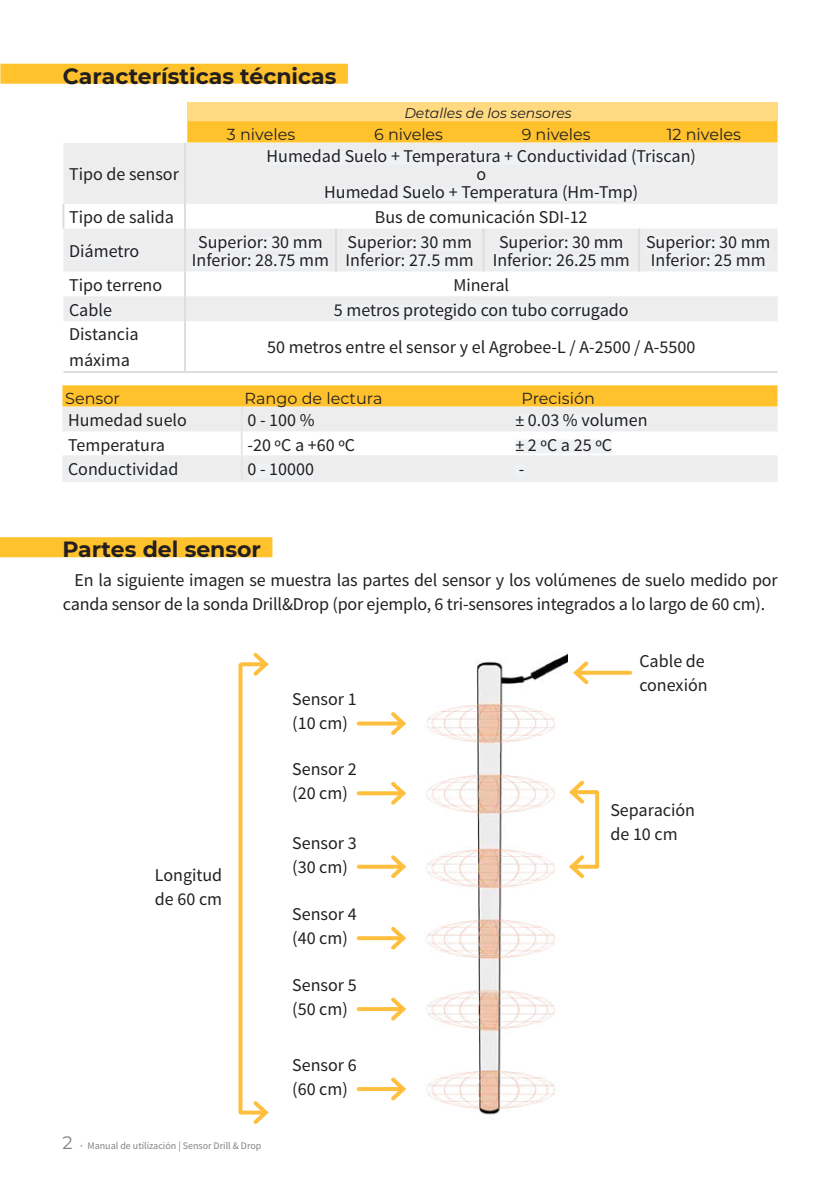
<style>
.page{position:relative;width:840px;height:1191px;background:#fff}
.page>*{position:absolute;margin:0;border:0;box-sizing:border-box;transform-origin:0 0}
.t1{font:700 22px "Montserrat";color:#231f20}
.t2{font:18px/24px "Source Sans Pro";color:#231f20}
.t3{font:16px "Montserrat";color:#231f20}
.t4{font:italic 14px "Montserrat";color:#231f20}
.t5{font:10px "Source Sans Pro";color:#808285}
.s1{font-family:"Montserrat";font-size:18px}
.s2{font-weight:600}
</style>
<div class="page">
<div style="left:0;top:537px;width:272px;height:20px;background:#ffc22c"></div>
<div style="left:0;top:64px;width:348px;height:20px;background:#ffc22c"></div>
<img style="left:426px;top:652px;width:141px;height:463px">
<hr style="left:358px;top:1087px;width:45px;height:4px;background:#febf3e">
<svg style="left:387px;top:1077px;width:19px;height:24px"></svg>
<svg style="left:358px;top:936px;width:29px;height:4px"></svg>
<svg style="left:387px;top:926px;width:19px;height:24px"></svg>
<svg style="left:358px;top:1007px;width:29px;height:4px"></svg>
<svg style="left:387px;top:997px;width:19px;height:24px"></svg>
<svg style="left:358px;top:864px;width:29px;height:4px"></svg>
<svg style="left:387px;top:855px;width:19px;height:23px"></svg>
<svg style="left:358px;top:791px;width:29px;height:4px"></svg>
<svg style="left:387px;top:781px;width:19px;height:24px"></svg>
<svg style="left:358px;top:721px;width:29px;height:4px"></svg>
<svg style="left:387px;top:712px;width:19px;height:23px"></svg>
<svg style="left:591px;top:671px;width:39px;height:4px"></svg>
<svg style="left:573px;top:661px;width:18px;height:24px"></svg>
<svg style="left:238px;top:665px;width:4px;height:447px;background:#fec756"></svg>
<svg style="left:242px;top:662px;width:8px;height:4px"></svg>
<svg style="left:250px;top:652px;width:19px;height:24px"></svg>
<svg style="left:242px;top:1110px;width:8px;height:4px"></svg>
<svg style="left:250px;top:1101px;width:19px;height:23px"></svg>
<svg style="left:594px;top:792px;width:4px;height:74px"></svg>
<svg style="left:587px;top:790px;width:8px;height:4px"></svg>
<svg style="left:565px;top:777px;width:22px;height:30px"></svg>
<svg style="left:587px;top:864px;width:8px;height:4px"></svg>
<svg style="left:565px;top:851px;width:22px;height:31px"></svg>
<svg style="left:63px;top:143px;width:714px;height:178px;fill:#ededee"></svg>
<hr style="left:184px;top:143px;width:2px;height:61px;background:#dcdddf">
<hr style="left:62px;top:204px;width:2px;height:25px;background:#dcdddf">
<hr style="left:184px;top:204px;width:2px;height:25px;background:#dcdddf">
<hr style="left:184px;top:229px;width:2px;height:42px;background:#dcdddf">
<hr style="left:335px;top:229px;width:2px;height:42px;background:#dcdddf">
<hr style="left:482px;top:229px;width:2px;height:42px;background:#dcdddf">
<hr style="left:637px;top:229px;width:2px;height:42px;background:#dcdddf">
<hr style="left:184px;top:271px;width:2px;height:25px;background:#dcdddf">
<hr style="left:184px;top:296px;width:2px;height:25px;background:#dcdddf">
<hr style="left:184px;top:321px;width:2px;height:50px;background:#dcdddf">
<hr style="left:63px;top:371px;width:122px;height:2px;background:#dcdddf">
<hr style="left:185px;top:371px;width:151px;height:2px;background:#dcdddf">
<hr style="left:336px;top:371px;width:147px;height:2px;background:#dcdddf">
<hr style="left:483px;top:371px;width:155px;height:2px;background:#dcdddf">
<hr style="left:638px;top:371px;width:139px;height:2px;background:#dcdddf">
<div style="left:266px;top:151px;width:429px;height:14px;background:#eff2f5"></div>
<div style="left:476px;top:169px;width:10px;height:14px;background:#eff2f5"></div>
<div style="left:324px;top:187px;width:314px;height:14px;background:#eff2f5"></div>
<div style="left:69px;top:246px;width:70px;height:14px;background:#eff2f5"></div>
<div style="left:198px;top:237px;width:124px;height:14px;background:#eff2f5"></div>
<div style="left:192px;top:255px;width:137px;height:14px;background:#eff2f5"></div>
<div style="left:347px;top:237px;width:125px;height:14px;background:#eff2f5"></div>
<div style="left:345px;top:255px;width:128px;height:14px;background:#eff2f5"></div>
<div style="left:498px;top:237px;width:125px;height:14px;background:#eff2f5"></div>
<div style="left:492px;top:255px;width:137px;height:14px;background:#eff2f5"></div>
<div style="left:645px;top:237px;width:125px;height:14px;background:#eff2f5"></div>
<div style="left:650px;top:255px;width:115px;height:14px;background:#eff2f5"></div>
<div style="left:69px;top:304px;width:43px;height:14px;background:#eff2f5"></div>
<div style="left:334px;top:304px;width:294px;height:14px;background:#eff2f5"></div>
<div style="left:187px;top:102px;width:590px;height:19px;background:#ffda81"></div>
<div style="left:187px;top:121px;width:590px;height:21px;background:#ffc22c"></div>
<svg style="left:62px;top:406px;width:715px;height:74px;fill:#ededee"></svg>
<hr style="left:241px;top:406px;width:2px;height:25px;background:#e5e6e8">
<hr style="left:241px;top:431px;width:2px;height:24px;background:#e5e6e8">
<hr style="left:241px;top:457px;width:2px;height:23px;background:#e5e6e8">
<hr style="left:62px;top:455px;width:180px;height:2px;background:#eeefed">
<hr style="left:242px;top:455px;width:267px;height:2px;background:#eeefed">
<hr style="left:509px;top:455px;width:268px;height:2px;background:#eeefed">
<hr style="left:62px;top:480px;width:180px;height:2px;background:#eeefed">
<hr style="left:242px;top:480px;width:267px;height:2px;background:#eeefed">
<hr style="left:509px;top:480px;width:268px;height:2px;background:#eeefed">
<div style="left:515px;top:415px;width:132px;height:14px;background:#eff2f5"></div>
<div style="left:515px;top:439px;width:96px;height:14px;background:#eff2f5"></div>
<div style="left:68px;top:464px;width:110px;height:14px;background:#eff2f5"></div>
<div style="left:247px;top:464px;width:67px;height:14px;background:#eff2f5"></div>
<div style="left:515px;top:464px;width:9px;height:14px;background:#eff2f5"></div>
<div style="left:62px;top:385px;width:715px;height:21px;background:#ffc22c"></div>
<p class="t1" style="left:63px;top:60px;width:275px">Características técnicas</p>
<p class="t4" style="left:404px;top:104px;width:169px">Detalles de los sensores</p>
<p class="t2" style="left:69px;top:162px;width:111px">Tipo de sensor</p>
<p class="t3" style="left:227px;top:123px;width:70px">3 niveles</p>
<p class="t3" style="left:374px;top:123px;width:70px">6 niveles</p>
<p class="t3" style="left:521px;top:123px;width:70px">9 niveles</p>
<p class="t3" style="left:666px;top:123px;width:76px">12 niveles</p>
<p class="t2" style="left:266px;top:147px;width:430px;line-height:18px;text-align:center">Humedad Suelo + Temperatura + Conductividad (Triscan) o<br>Humedad Suelo + Temperatura (Hm-Tmp)</p>
<p class="t2" style="left:69px;top:205px;width:106px">Tipo de salida</p>
<p class="t2" style="left:375px;top:205px;width:214px">Bus de comunicación SDI-12</p>
<p class="t2" style="left:69px;top:239px;width:72px">Diámetro</p>
<p class="t2" style="left:192px;top:233px;width:139px;line-height:18px;text-align:center">Superior: 30 mm<br>Inferior: 28.75 mm</p>
<p class="t2" style="left:345px;top:233px;width:130px;line-height:18px">Superior: 30 mm<br>Inferior: 27.5 mm</p>
<p class="t2" style="left:492px;top:233px;width:139px;line-height:18px;text-align:center">Superior: 30 mm<br>Inferior: 26.25 mm</p>
<p class="t2" style="left:645px;top:233px;width:126px;line-height:18px">Superior: 30 mm<br>Inferior: 25 mm</p>
<p class="t2" style="left:69px;top:273px;width:95px">Tipo terreno</p>
<p class="t2" style="left:453px;top:273px;width:57px">Mineral</p>
<p class="t2" style="left:69px;top:298px;width:44px">Cable</p>
<p class="t2" style="left:334px;top:298px;width:296px">5 metros protegido con tubo corrugado</p>
<p class="t2" style="left:69px;top:322px;width:71px;line-height:26px">Distancia máxima</p>
<p class="t2" style="left:267px;top:336px;width:429px">50 metros entre el sensor y el Agrobee-L / A-2500 / A-5500</p>
<p class="t3" style="left:65px;top:387px;width:56px">Sensor</p>
<p class="t3" style="left:244px;top:387px;width:139px">Rango de lectura</p>
<p class="t3" style="left:521px;top:387px;width:75px">Precisión</p>
<p class="t2" style="left:68px;top:408px;width:120px">Humedad suelo</p>
<p class="t2" style="left:247px;top:408px;width:69px">0 - 100 %</p>
<p class="t2" style="left:515px;top:408px;width:134px">± 0.03 % volumen</p>
<p class="t2" style="left:68px;top:433px;width:98px">Temperatura</p>
<p class="t2" style="left:247px;top:433px;width:109px">-20 ºC a +60 ºC</p>
<p class="t2" style="left:515px;top:433px;width:98px">± 2 ºC a 25 ºC</p>
<p class="t2" style="left:68px;top:458px;width:112px">Conductividad</p>
<p class="t2" style="left:247px;top:458px;width:68px">0 - 10000</p>
<p class="t2" style="left:518px;top:458px;width:7px">-</p>
<p class="t1" style="left:62px;top:533px;width:200px">Partes del sensor</p>
<p class="t2" style="left:63px;top:568px;width:716px;text-indent:12px">En la siguiente imagen se muestra las partes del sensor y los volúmenes de suelo medido por canda sensor de la sonda Drill&amp;Drop (por ejemplo, 6 tri-sensores integrados a lo largo de 60 cm).</p>
<p class="t2" style="left:155px;top:863px;width:69px">Longitud de 60 cm</p>
<p class="t5" style="left:62px;top:1139px;width:200px"><span class="s1">2</span> <span class="s2">·</span> Manual de utilización | Sensor Drill &amp; Drop</p>
<p class="t2" style="left:292px;top:687px;width:66px">Sensor 1 (10 cm)</p>
<p class="t2" style="left:292px;top:757px;width:66px">Sensor 2 (20 cm)</p>
<p class="t2" style="left:292px;top:831px;width:66px">Sensor 3 (30 cm)</p>
<p class="t2" style="left:292px;top:902px;width:66px">Sensor 4 (40 cm)</p>
<p class="t2" style="left:292px;top:973px;width:66px">Sensor 5 (50 cm)</p>
<p class="t2" style="left:292px;top:1053px;width:66px">Sensor 6 (60 cm)</p>
<p class="t2" style="left:639px;top:650px;width:70px">Cable de conexión</p>
<p class="t2" style="left:610px;top:798px;width:86px">Separación de 10 cm</p>
</div>
